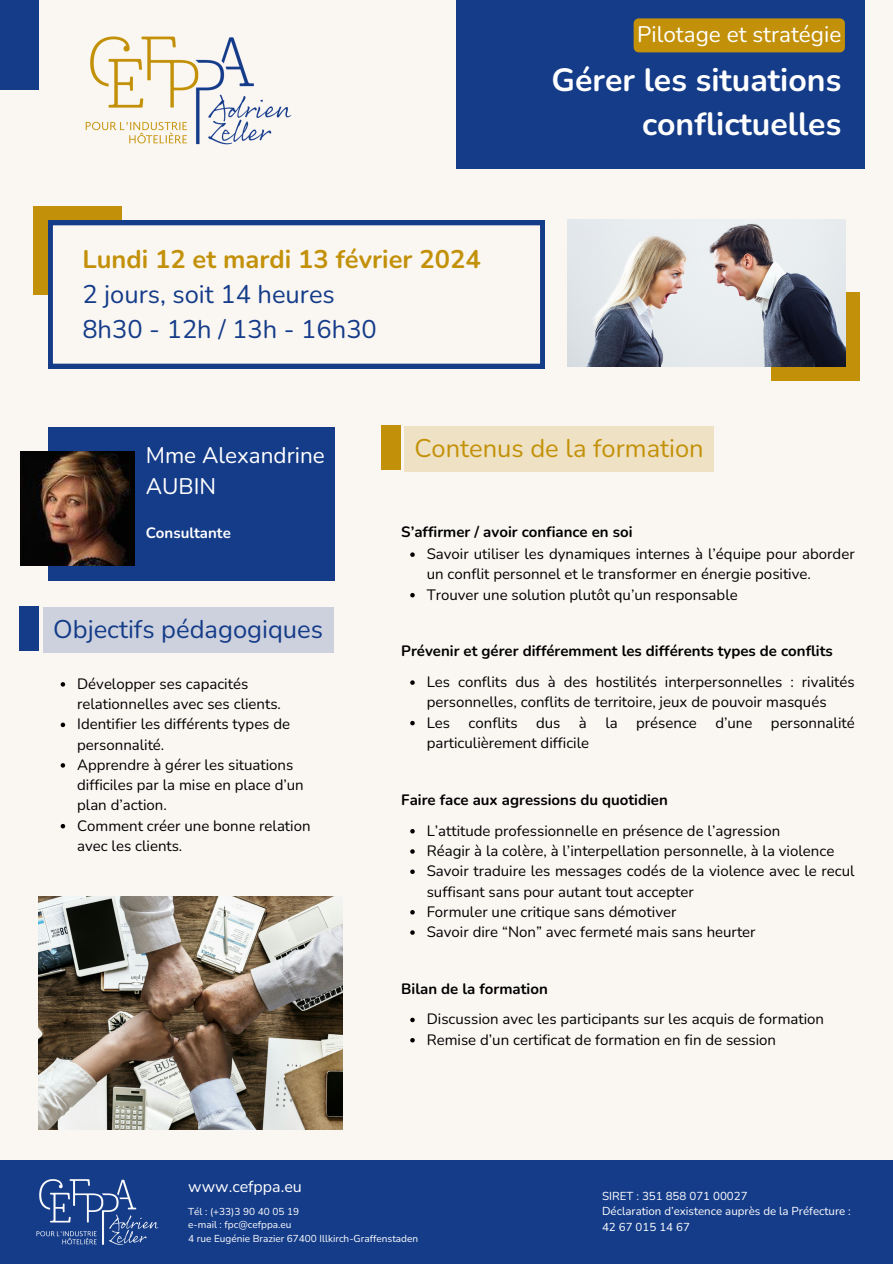
<style>
.page{position:relative;width:893px;height:1264px;background:#fff}
.page>*{position:absolute;margin:0;border:0;box-sizing:border-box;transform-origin:0 0}
.t1{font:700 32.1px/43.8px "Nunito";color:#fff;text-align:right}
.t2{font:25.5px/34.8px "Nunito";color:#153c89}
.t3{font:25.5px "Nunito";color:#c39109}
.t4{font:22.5px/31.5px "Nunito";color:#fff}
.t5{font:16.05px "Nunito";color:#fff}
.t6{font:15px/20.2px "Nunito";color:#000}
.t7{font:700 15px "Nunito";color:#000}
.t8{font:700 15px "Nunito";color:#fff}
.t9{font:11.55px/15.8px "Nunito";color:#fff}
.t10{font:10.05px "Nunito";color:#fff}
.s1{font-weight:700;color:#c39109}
</style>
<div class="page">
<div style="left:0;top:0;width:892px;height:1263px;background:#faf7f3"></div>
<img style="left:85px;top:36px;width:207px;height:109px">
<div style="left:0;top:0;width:39px;height:89px;background:#153c89"></div>
<div style="left:33px;top:206px;width:89px;height:88px;background:#c39109"></div>
<svg style="left:48px;top:221px;width:496px;height:147px"></svg>
<div style="left:771px;top:292px;width:88px;height:88px;background:#c39109"></div>
<img style="left:567px;top:219px;width:278px;height:148px">
<div style="left:48px;top:428px;width:286px;height:153px;background:#153c89"></div>
<img style="left:21px;top:451px;width:114px;height:114px">
<div style="left:0;top:1160px;width:892px;height:103px;background:#153c89"></div>
<img style="left:36px;top:1179px;width:123px;height:66px">
<div style="left:381px;top:425px;width:20px;height:45px;background:#c39109"></div>
<div style="left:19px;top:606px;width:20px;height:45px;background:#153c89"></div>
<div style="left:456px;top:0;width:408px;height:168px;background:#153c89"></div>
<img style="left:39px;top:896px;width:303px;height:233px">
<svg style="left:410px;top:680px;width:4px;height:5px"></svg>
<svg style="left:410px;top:721px;width:4px;height:4px"></svg>
<div style="left:633px;top:18px;width:211px;height:34px;background:#c39109;border-radius:5px"></div>
<div style="left:43px;top:607px;width:290px;height:45px;background:#ccd1dd"></div>
<div style="left:404px;top:426px;width:310px;height:45px;background:#efe2c4"></div>
<svg style="left:61px;top:682px;width:4px;height:4px"></svg>
<svg style="left:61px;top:722px;width:4px;height:5px"></svg>
<svg style="left:61px;top:763px;width:4px;height:4px"></svg>
<svg style="left:61px;top:824px;width:4px;height:4px"></svg>
<svg style="left:410px;top:552px;width:4px;height:5px"></svg>
<svg style="left:410px;top:593px;width:4px;height:4px"></svg>
<svg style="left:410px;top:829px;width:4px;height:4px"></svg>
<svg style="left:410px;top:849px;width:4px;height:4px"></svg>
<svg style="left:410px;top:869px;width:4px;height:5px"></svg>
<svg style="left:410px;top:910px;width:4px;height:4px"></svg>
<svg style="left:410px;top:930px;width:4px;height:4px"></svg>
<svg style="left:410px;top:1017px;width:4px;height:5px"></svg>
<svg style="left:410px;top:1038px;width:4px;height:4px"></svg>
<h2 class="t4" style="left:637px;top:18px;width:205px">Pilotage et stratégie</h2>
<h5 class="t2" style="left:82px;top:242px;width:400px"><span class="s1">Lundi 12 et mardi 13 février 2024<br></span>2 jours, soit 14 heures<br>8h30 - 12h / 13h - 16h30</h5>
<h3 class="t1" style="left:551px;top:59px;width:291px">Gérer les situations conflictuelles</h3>
<h5 class="t4" style="left:146px;top:439px;width:180px">Mme Alexandrine<br>AUBIN</h5>
<p class="t8" style="left:146px;top:522px;width:87px">Consultante</p>
<h5 class="t2" style="left:53px;top:612px;width:271px">Objectifs pédagogiques</h5>
<h5 class="t6" style="left:77px;top:673px;width:205px">Développer ses capacités relationnelles avec ses clients.</h5>
<h5 class="t6" style="left:77px;top:714px;width:214px">Identifier les différents types de personnalité.</h5>
<p class="t6" style="left:77px;top:754px;width:228px">Apprendre à gérer les situations difficiles par la mise en place d’un plan d’action.</p>
<h2 class="t6" style="left:77px;top:815px;width:235px">Comment créer une bonne relation avec les clients.</h2>
<h5 class="t3" style="left:414px;top:431px;width:291px">Contenus de la formation</h5>
<h4 class="t7" style="left:401px;top:522px;width:233px">S’affirmer / avoir confiance en soi</h4>
<h5 class="t6" style="left:426px;top:544px;width:429px">Savoir utiliser les dynamiques internes à l’équipe pour aborder un conflit personnel et le transformer en énergie positive.</h5>
<h5 class="t6" style="left:426px;top:584px;width:312px">Trouver une solution plutôt qu’un responsable</h5>
<h4 class="t7" style="left:401px;top:641px;width:433px">Prévenir et gérer différemment les différents types de conflits</h4>
<p class="t6" style="left:426px;top:672px;width:429px">Les conflits dus à des hostilités interpersonnelles : rivalités personnelles, conflits de territoire, jeux de pouvoir masqués</p>
<h4 class="t6" style="left:426px;top:712px;width:429px">Les conflits dus à la présence d’une personnalité particulièrement difficile</h4>
<h5 class="t7" style="left:401px;top:789px;width:268px">Faire face aux agressions du quotidien</h5>
<h5 class="t6" style="left:426px;top:820px;width:355px">L’attitude professionnelle en présence de l’agression</h5>
<h4 class="t6" style="left:426px;top:841px;width:409px">Réagir à la colère, à l’interpellation personnelle, à la violence</h4>
<h5 class="t6" style="left:426px;top:861px;width:429px">Savoir traduire les messages codés de la violence avec le recul suffisant sans pour autant tout accepter</h5>
<h5 class="t6" style="left:426px;top:901px;width:251px">Formuler une critique sans démotiver</h5>
<h5 class="t6" style="left:426px;top:922px;width:330px">Savoir dire “Non” avec fermeté mais sans heurter</h5>
<h5 class="t7" style="left:401px;top:978px;width:148px">Bilan de la formation</h5>
<h5 class="t6" style="left:426px;top:1009px;width:399px">Discussion avec les participants sur les acquis de formation</h5>
<h4 class="t6" style="left:426px;top:1029px;width:351px">Remise d’un certificat de formation en fin de session</h4>
<h6 class="t5" style="left:188px;top:1175px;width:115px">www.cefppa.eu</h6>
<h5 class="t10" style="left:188px;top:1204px;width:112px">Tél : (+33)3 90 40 05 19</h5>
<p class="t10" style="left:188px;top:1217px;width:105px">e-mail : fpc@cefppa.eu</p>
<p class="t10" style="left:188px;top:1231px;width:231px">4 rue Eugénie Brazier 67400 Illkirch-Graffenstaden</p>
<p class="t9" style="left:602px;top:1187px;width:250px">SIRET : 351 858 071 00027<br>Déclaration d’existence auprès de la Préfecture :<br>42 67 015 14 67</p>
</div>
